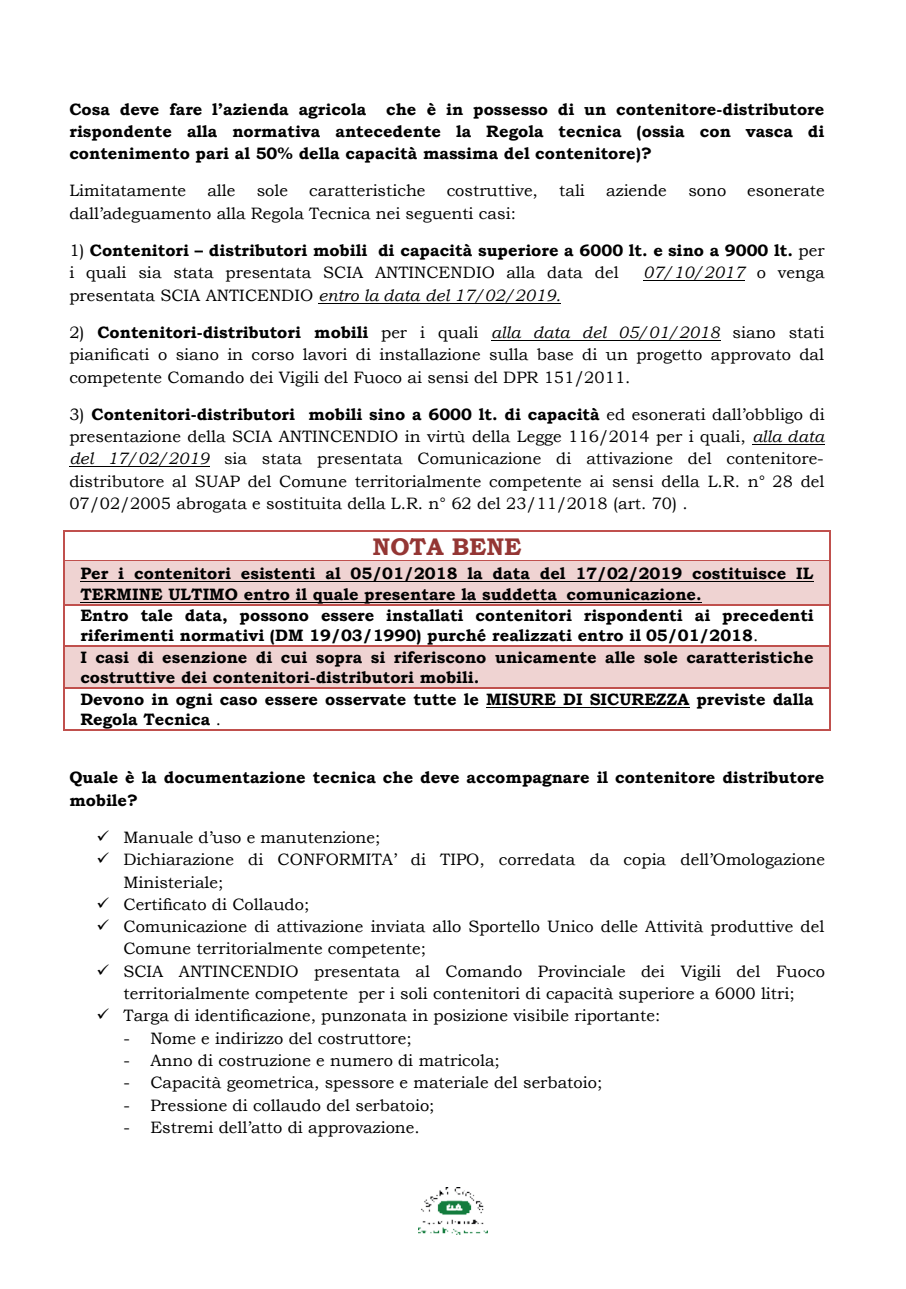
<style>
.page{position:relative;width:906px;height:1289px;background:#fff}
.page>*{position:absolute;margin:0;border:0;box-sizing:border-box;transform-origin:0 0}
.t1{font:700 24px "Bookman Old Style";color:#943634}
.t2{font:16.5px/22.4px "Bookman Old Style";color:#000;text-align:justify}
.t3{font:700 16.5px/20.9px "Bookman Old Style";color:#000}
.t4{font:italic 16.5px "Bookman Old Style";color:#000}
.s1{font-weight:400}
.s2{font-style:normal}
.s3{font-weight:700}
.s4{font-style:italic}
</style>
<div class="page">
<img style="left:418px;top:1187px;width:70px;height:47px">
<hr style="left:643px;top:280px;width:102px;height:1px;background:#000">
<hr style="left:319px;top:302px;width:242px;height:1px;background:#000">
<hr style="left:491px;top:340px;width:229px;height:1px;background:#000">
<hr style="left:752px;top:444px;width:72px;height:1px;background:#000">
<hr style="left:69px;top:466px;width:141px;height:1px;background:#000">
<hr style="left:65px;top:530px;width:764px;height:2px;background:#c0504d">
<hr style="left:63px;top:532px;width:2px;height:28px;background:#c0504d">
<div style="left:72px;top:562px;width:749px;height:22px;background:#efd3d2"></div>
<hr style="left:80px;top:581px;width:733px;height:1px;background:#000">
<div style="left:72px;top:584px;width:749px;height:20px;background:#efd3d2"></div>
<hr style="left:80px;top:601px;width:622px;height:1px;background:#000">
<hr style="left:65px;top:560px;width:764px;height:1px;background:#c0504d">
<hr style="left:65px;top:561px;width:764px;height:1px;background:#efd3d2">
<svg style="left:829px;top:530px;width:1px;height:32px"></svg>
<hr style="left:63px;top:562px;width:2px;height:42px;background:#c0504d">
<hr style="left:829px;top:562px;width:1px;height:42px;background:#c0504d">
<hr style="left:65px;top:604px;width:764px;height:1px;background:#c0504d">
<hr style="left:63px;top:605px;width:2px;height:40px;background:#c0504d">
<hr style="left:829px;top:605px;width:1px;height:40px;background:#c0504d">
<div style="left:72px;top:647px;width:749px;height:20px;background:#efd3d2"></div>
<div style="left:72px;top:667px;width:749px;height:20px;background:#efd3d2"></div>
<hr style="left:65px;top:645px;width:764px;height:2px;background:#c0504d">
<hr style="left:65px;top:647px;width:764px;height:1px;background:#efd3d2">
<hr style="left:63px;top:647px;width:2px;height:40px;background:#c0504d">
<hr style="left:829px;top:647px;width:1px;height:40px;background:#c0504d">
<hr style="left:486px;top:706px;width:203px;height:1px;background:#000">
<hr style="left:65px;top:687px;width:764px;height:1px;background:#c0504d">
<hr style="left:63px;top:689px;width:2px;height:40px;background:#c0504d">
<hr style="left:65px;top:729px;width:764px;height:1px;background:#c0504d">
<hr style="left:829px;top:689px;width:1px;height:40px;background:#c0504d">
<p class="t3" style="left:69px;top:99px;width:756px;line-height:22.2px;text-align:justify">Cosa deve fare l’azienda agricola che è in possesso di un contenitore-distributore rispondente alla normativa antecedente la Regola tecnica (ossia con vasca di contenimento pari al 50% della capacità massima del contenitore)?</p>
<p class="t2" style="left:69px;top:181px;width:118px">Limitatamente</p>
<p class="t2" style="left:207px;top:181px;width:30px">alle</p>
<p class="t2" style="left:257px;top:181px;width:33px">sole</p>
<p class="t2" style="left:309px;top:181px;width:118px">caratteristiche</p>
<p class="t2" style="left:447px;top:181px;width:93px">costruttive,</p>
<p class="t2" style="left:559px;top:181px;width:27px">tali</p>
<p class="t2" style="left:606px;top:181px;width:62px">aziende</p>
<p class="t2" style="left:688px;top:181px;width:39px">sono</p>
<p class="t2" style="left:747px;top:181px;width:79px">esonerate</p>
<p class="t2" style="left:69px;top:203px;width:448px">dall’adeguamento alla Regola Tecnica nei seguenti casi:</p>
<p class="t3" style="left:69px;top:241px;width:756px;line-height:22.4px"><span class="s1">1)</span> Contenitori – distributori mobili di capacità superiore a 6000 lt. e sino a 9000 lt. <span class="s1">per i quali sia stata presentata SCIA ANTINCENDIO alla data del</span></p>
<p class="t4" style="left:643px;top:266px;width:183px">07/10/2017 <span class="s2">o venga</span></p>
<p class="t4" style="left:69px;top:289px;width:493px"><span class="s2">presentata SCIA ANTICENDIO</span> entro la data del 17/02/2019.</p>
<p class="t2" style="left:69px;top:323px;width:756px">2) <span class="s3">Contenitori-distributori mobili</span> per i quali <span class="s4">alla data del 05/01/2018</span> siano stati pianificati o siano in corso lavori di installazione sulla base di un progetto approvato dal competente Comando dei Vigili del Fuoco ai sensi del DPR 151/2011.</p>
<p class="t2" style="left:69px;top:404px;width:756px">3) <span class="s3">Contenitori-distributori mobili sino a 6000 lt. di capacità</span> ed esonerati dall’obbligo di presentazione della SCIA ANTINCENDIO in virtù della Legge 116/2014 per i quali, <span class="s4">alla data del 17/02/2019</span> sia stata presentata Comunicazione di attivazione del contenitore&shy;distributore al SUAP del Comune territorialmente competente ai sensi della L.R. n° 28 del 07/02/2005 abrogata e sostituita della L.R. n° 62 del 23/11/2018 (art. 70) .</p>
<h1 class="t1" style="left:372px;top:537px;width:150px">NOTA BENE</h1>
<p class="t3" style="left:80px;top:565px;width:735px">Per i contenitori esistenti al 05/01/2018 la data del 17/02/2019 costituisce IL TERMINE ULTIMO entro il quale presentare la suddetta comunicazione.<br>Entro tale data, possono essere installati contenitori rispondenti ai precedenti riferimenti normativi (DM 19/03/1990) purché realizzati entro il 05/01/2018<span class="s1">.<br></span>I casi di esenzione di cui sopra si riferiscono unicamente alle sole caratteristiche</p>
<p class="t3" style="left:80px;top:668px;width:735px;line-height:21.6px">costruttive dei contenitori-distributori mobili.<br>Devono in ogni caso essere osservate tutte le MISURE DI SICUREZZA previste dalla</p>
<p class="t3" style="left:80px;top:710px;width:142px">Regola Tecnica <span class="s1">.</span></p>
<p class="t3" style="left:69px;top:768px;width:756px;line-height:22.4px">Quale è la documentazione tecnica che deve accompagnare il contenitore distributore mobile?</p>
<p class="t2" style="left:123px;top:827px;width:703px;text-align:left">Manuale d’uso e manutenzione;<br>Dichiarazione di CONFORMITA’ di TIPO, corredata da copia dell’Omologazione Ministeriale;<br>Certificato di Collaudo;<br>Comunicazione di attivazione inviata allo Sportello Unico delle Attività produttive del Comune territorialmente competente;<br>SCIA ANTINCENDIO presentata al Comando Provinciale dei Vigili del Fuoco territorialmente competente per i soli contenitori di capacità superiore a 6000 litri; Targa di identificazione, punzonata in posizione visibile riportante:</p>
<p class="t2" style="left:123px;top:1028px;width:290px">- Nome e indirizzo del costruttore;</p>
<p class="t2" style="left:123px;top:1050px;width:378px">- Anno di costruzione e numero di matricola;</p>
<p class="t2" style="left:123px;top:1072px;width:480px">- Capacità geometrica, spessore e materiale del serbatoio;</p>
<p class="t2" style="left:123px;top:1095px;width:313px">- Pressione di collaudo del serbatoio;</p>
<p class="t2" style="left:123px;top:1117px;width:298px">- Estremi dell’atto di approvazione.</p>
</div>
